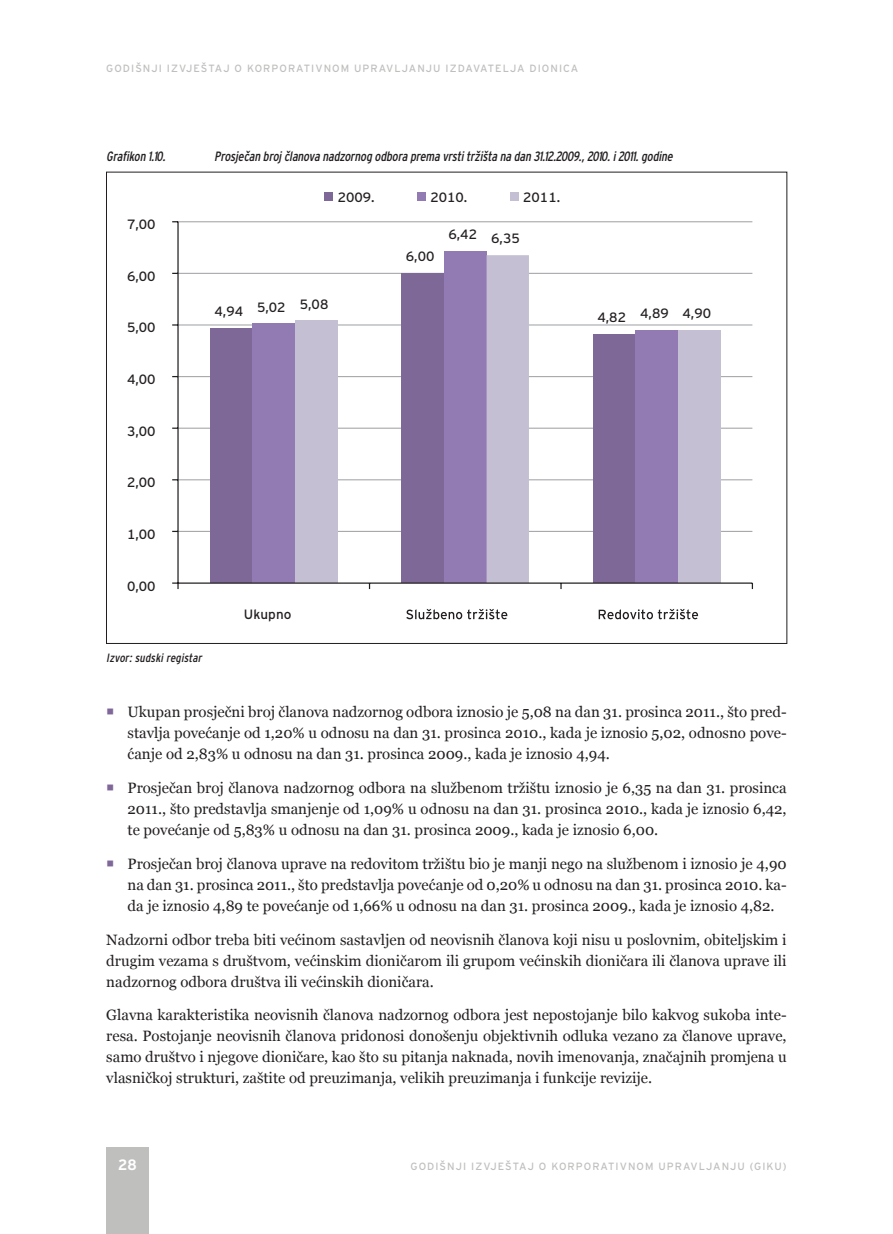
<style>
.page{position:relative;width:893px;height:1234px;background:#fff}
.page>*{position:absolute;margin:0;border:0;box-sizing:border-box;transform-origin:0 0}
.t1{font:15px/21px "Georgia";color:#231f20;text-align:justify}
.t2{font:700 15px "Interstate CE";color:#fff}
.t3{font:italic condensed 13.5px "Interstate";color:#231f20}
.t4{font:13.5px "Interstate CE";color:#231f20}
.t5{font:italic condensed 12px "Interstate";color:#231f20}
.t6{font:10.5px "Interstate CE";letter-spacing:.1em;color:#bfc0be}
</style>
<div class="page">
<div style="left:106px;top:1147px;width:43px;height:86px;background:#bfc0be"></div>
<hr style="left:178px;top:221px;width:574px;height:1px;background:#a8a9ad">
<hr style="left:178px;top:273px;width:574px;height:1px;background:#a8a9ad">
<hr style="left:178px;top:324px;width:574px;height:1px;background:#a8a9ad">
<hr style="left:178px;top:376px;width:574px;height:1px;background:#a8a9ad">
<hr style="left:178px;top:427px;width:574px;height:1px;background:#a8a9ad">
<hr style="left:178px;top:479px;width:574px;height:1px;background:#a8a9ad">
<hr style="left:178px;top:530px;width:574px;height:2px;background:#a8a9ad">
<div style="left:210px;top:328px;width:42px;height:255px;background:#7d6898"></div>
<div style="left:401px;top:273px;width:43px;height:310px;background:#7d6898"></div>
<div style="left:593px;top:334px;width:42px;height:249px;background:#7d6898"></div>
<div style="left:444px;top:251px;width:43px;height:332px;background:#927bb3"></div>
<div style="left:252px;top:324px;width:43px;height:259px;background:#927bb3"></div>
<div style="left:635px;top:330px;width:43px;height:253px;background:#927bb3"></div>
<div style="left:295px;top:320px;width:42px;height:263px;background:#c5bfd4"></div>
<div style="left:487px;top:255px;width:42px;height:328px;background:#c5bfd4"></div>
<div style="left:678px;top:330px;width:42px;height:253px;background:#c5bfd4"></div>
<hr style="left:177px;top:222px;width:2px;height:361px;background:#231f20">
<hr style="left:178px;top:582px;width:574px;height:1px;background:#231f20">
<svg style="left:560px;top:583px;width:2px;height:6px"></svg>
<svg style="left:172px;top:582px;width:7px;height:7px"></svg>
<svg style="left:406px;top:609px;width:101px;height:10px"></svg>
<svg style="left:599px;top:609px;width:99px;height:10px"></svg>
<div style="left:324px;top:193px;width:9px;height:8px;background:#7d6898"></div>
<div style="left:417px;top:193px;width:9px;height:8px;background:#927bb3"></div>
<div style="left:510px;top:193px;width:8px;height:8px;background:#c5bfd4"></div>
<p class="t6" style="left:106px;top:62px;width:8px">GODIŠNJI</p>
<p class="t6" style="left:167px;top:62px;width:8px">IZVJEŠTAJ</p>
<p class="t6" style="left:235px;top:62px;width:22px">O KORPORATIVNOM</p>
<p class="t6" style="left:354px;top:62px;width:9px">UPRAVLJANJU</p>
<p class="t6" style="left:446px;top:62px;width:9px">IZDAVATELJA</p>
<p class="t6" style="left:530px;top:62px;width:8px">DIONICA</p>
<p class="t3" style="left:106px;top:149px;width:63px">Grafikon 1.10.</p>
<p class="t3" style="left:214px;top:149px;width:463px">Prosječan broj članova nadzornog odbora prema vrstitržišta na dan 31.12.2009.,2010.i2011.godine</p>
<p class="t4" style="left:127px;top:216px;width:30px">7,00</p>
<p class="t4" style="left:127px;top:267px;width:30px">6,00</p>
<p class="t4" style="left:127px;top:319px;width:30px">5,00</p>
<p class="t4" style="left:127px;top:370px;width:30px">4,00</p>
<p class="t4" style="left:127px;top:422px;width:30px">3,00</p>
<p class="t4" style="left:127px;top:474px;width:30px">2,00</p>
<p class="t4" style="left:127px;top:525px;width:30px">1,00</p>
<p class="t4" style="left:215px;top:302px;width:30px">4,94</p>
<p class="t4" style="left:257px;top:298px;width:30px">5,02</p>
<p class="t4" style="left:338px;top:188px;width:38px">2009.</p>
<p class="t4" style="left:430px;top:188px;width:38px">2010.</p>
<p class="t4" style="left:523px;top:188px;width:38px">2011.</p>
<p class="t4" style="left:406px;top:248px;width:30px">6,00</p>
<p class="t4" style="left:448px;top:226px;width:30px">6,42</p>
<p class="t4" style="left:491px;top:229px;width:30px">6,35</p>
<p class="t4" style="left:300px;top:295px;width:30px">5,08</p>
<p class="t4" style="left:127px;top:577px;width:30px">0,00</p>
<p class="t5" style="left:106px;top:651px;width:99px">Izvor:sudskiregistar</p>
<p class="t4" style="left:244px;top:605px;width:49px">UKUPNO</p>
<p class="t4" style="left:597px;top:308px;width:30px">4,82</p>
<p class="t4" style="left:640px;top:305px;width:30px">4,89</p>
<p class="t4" style="left:683px;top:304px;width:30px">4,90</p>
<p class="t1" style="left:128px;top:701px;width:661px">Ukupan prosječni broj članova nadzornog odbora iznosio je 5,08 na dan 31. prosinca 2011., što pred&shy;stavlja povećanje od 1,20% u odnosu na dan 31. prosinca 2010., kada je iznosio 5,02, odnosno pove&shy;ćanje od 2,83% u odnosu na dan 31. prosinca 2009., kada je iznosio 4,94.</p>
<p class="t1" style="left:128px;top:777px;width:661px">Prosječan broj članova nadzornog odbora na službenom tržištu iznosio je 6,35 na dan 31. prosinca 2011., što predstavlja smanjenje od 1,09% u odnosu na dan 31. prosinca 2010., kada je iznosio 6,42, te povećanje od 5,83% u odnosu na dan 31. prosinca 2009., kada je iznosio 6,00.</p>
<p class="t1" style="left:128px;top:853px;width:661px">Prosječan broj članova uprave na redovitom tržištu bio je manji nego na službenom i iznosio je 4,90 na dan 31. prosinca 2011., što predstavlja povećanje od 0,20% u odnosu na dan 31. prosinca 2010. ka&shy;da je iznosio 4,89 te povećanje od 1,66% u odnosu na dan 31. prosinca 2009., kada je iznosio 4,82.</p>
<p class="t1" style="left:106px;top:929px;width:682px">Nadzorni odbor treba biti većinom sastavljen od neovisnih članova koji nisu u poslovnim, obiteljskim i drugim vezama s društvom, većinskim dioničarom ili grupom većinskih dioničara ili članova uprave ili nadzornog odbora društva ili većinskih dioničara.</p>
<p class="t1" style="left:106px;top:1004px;width:682px">Glavna karakteristika neovisnih članova nadzornog odbora jest nepostojanje bilo kakvog sukoba inte&shy;resa. Postojanje neovisnih članova pridonosi donošenju objektivnih odluka vezano za članove uprave, samo društvo i njegove dioničare, kao što su pitanja naknada, novih imenovanja, značajnih promjena u vlasničkoj strukturi, zaštite od preuzimanja, velikih preuzimanja i funkcije revizije.</p>
<p class="t2" style="left:118px;top:1154px;width:20px">28</p>
<p class="t6" style="left:411px;top:1159px;width:378px">GODIŠNJI IZVJEŠTAJ O KORPORATIVNOM UPRAVLJANJU (GIKU)</p>
</div>
